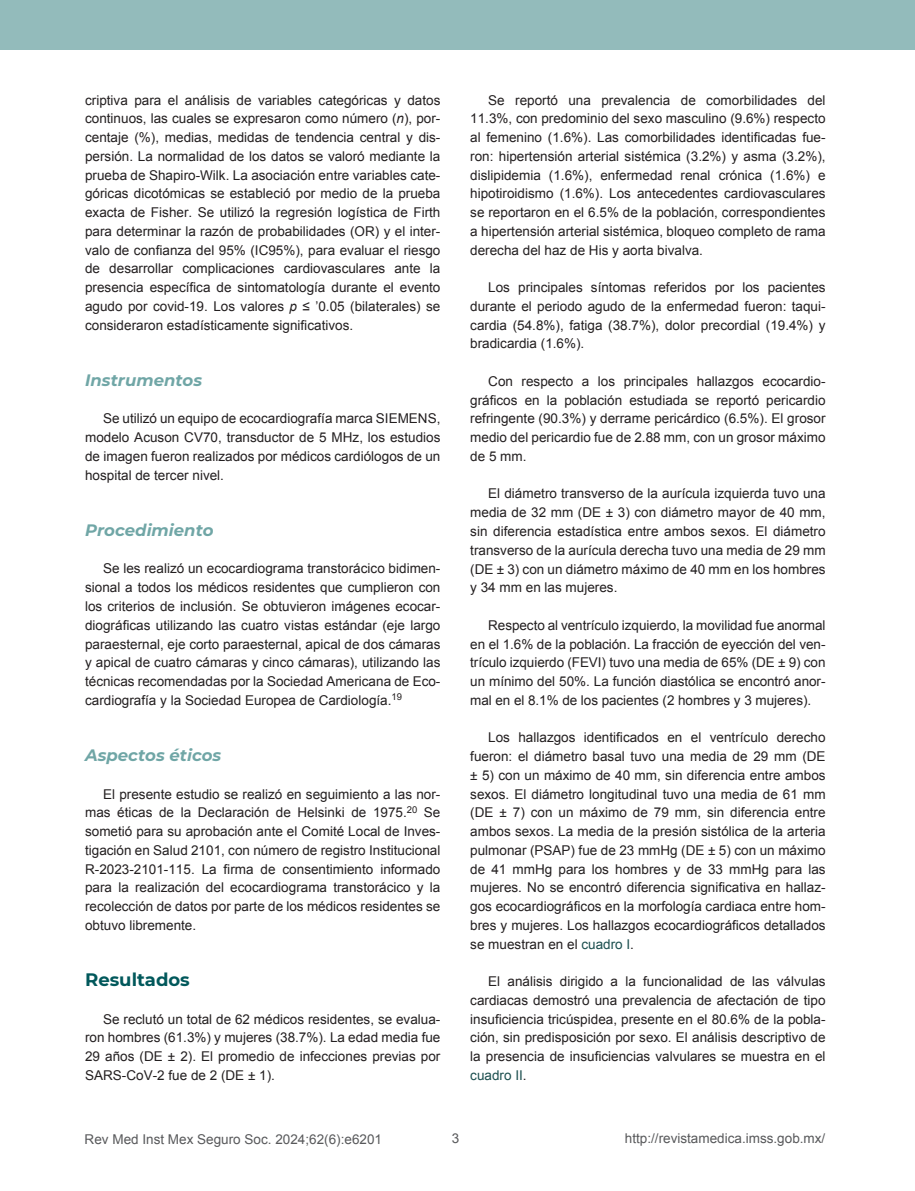
<style>
.page{position:relative;width:915px;height:1191px;background:#fff}
.page>*{position:absolute;margin:0;border:0;box-sizing:border-box;transform-origin:0 0}
.t1{font:700 18px "Montserrat";color:#01585b}
.t2{font:italic 700 16.5px "Montserrat";color:#70a6a6}
.t3{font:13.5px/18.8px "Arial";color:#231f20;text-align:justify}
.t4{font:13.5px "Arial";color:#58595b}
.s1{font-style:italic}
.s2{color:#1c4f4f}
</style>
<div class="page">
<div style="left:0;top:0;width:914px;height:50px;background:#93bbbb"></div>
<p class="t3" style="left:85px;top:91px;width:357px">criptiva para el análisis de variables categóricas y datos continuos, las cuales se expresaron como número (<span class="s1">n</span>), por&shy;centaje (%), medias, medidas de tendencia central y dis&shy;persión. La normalidad de los datos se valoró mediante la prueba de Shapiro-Wilk. La asociación entre variables cate&shy;góricas dicotómicas se estableció por medio de la prueba exacta de Fisher. Se utilizó la regresión logística de Firth para determinar la razón de probabilidades (OR) y el inter&shy;valo de confianza del 95% (IC95%), para evaluar el riesgo de desarrollar complicaciones cardiovasculares ante la presencia específica de sintomatología durante el evento agudo por covid-19. Los valores <span class="s1">p</span> ≤ ’0.05 (bilaterales) se consideraron estadísticamente significativos.</p>
<p class="t2" style="left:85px;top:368px;width:119px">Instrumentos</p>
<p class="t3" style="left:85px;top:409px;width:357px;text-indent:18px">Se utilizó un equipo de ecocardiografía marca SIEMENS, modelo Acuson CV70, transductor de 5 MHz, los estudios de imagen fueron realizados por médicos cardiólogos de un hospital de tercer nivel.</p>
<p class="t2" style="left:85px;top:518px;width:130px">Procedimiento</p>
<p class="t3" style="left:85px;top:559px;width:357px;text-indent:18px">Se les realizó un ecocardiograma transtorácico bidimen&shy;sional a todos los médicos residentes que cumplieron con los criterios de inclusión. Se obtuvieron imágenes ecocar&shy;diográficas utilizando las cuatro vistas estándar (eje largo paraesternal, eje corto paraesternal, apical de dos cámaras y apical de cuatro cámaras y cinco cámaras), utilizando las técnicas recomendadas por la Sociedad Americana de Eco&shy;cardiografía y la Sociedad Europea de Cardiología.<sup>19</sup></p>
<p class="t2" style="left:85px;top:743px;width:138px">Aspectos éticos</p>
<p class="t3" style="left:85px;top:784px;width:357px;text-indent:18px">El presente estudio se realizó en seguimiento a las nor&shy;mas éticas de la Declaración de Helsinki de 1975.<sup>20</sup> Se sometió para su aprobación ante el Comité Local de Inves&shy;tigación en Salud 2101, con número de registro Institucional R-2023-2101-115. La firma de consentimiento informado para la realización del ecocardiograma transtorácico y la recolección de datos por parte de los médicos residentes se obtuvo libremente.</p>
<h1 class="t1" style="left:85px;top:966px;width:106px">Resultados</h1>
<p class="t3" style="left:85px;top:1009px;width:357px;text-indent:18px">Se reclutó un total de 62 médicos residentes, se evalua&shy;ron hombres (61.3%) y mujeres (38.7%). La edad media fue 29 años (DE ± 2). El promedio de infecciones previas por SARS-CoV-2 fue de 2 (DE ± 1).</p>
<p class="t3" style="left:470px;top:91px;width:357px;text-indent:18px">Se reportó una prevalencia de comorbilidades del 11.3%, con predominio del sexo masculino (9.6%) respecto al femenino (1.6%). Las comorbilidades identificadas fue&shy;ron: hipertensión arterial sistémica (3.2%) y asma (3.2%), dislipidemia (1.6%), enfermedad renal crónica (1.6%) e hipotiroidismo (1.6%). Los antecedentes cardiovasculares se reportaron en el 6.5% de la población, correspondientes a hipertensión arterial sistémica, bloqueo completo de rama derecha del haz de His y aorta bivalva.</p>
<p class="t3" style="left:470px;top:278px;width:357px;text-indent:18px">Los principales síntomas referidos por los pacientes durante el periodo agudo de la enfermedad fueron: taqui&shy;cardia (54.8%), fatiga (38.7%), dolor precordial (19.4%) y bradicardia (1.6%).</p>
<p class="t3" style="left:470px;top:372px;width:357px;text-indent:18px">Con respecto a los principales hallazgos ecocardio&shy;gráficos en la población estudiada se reportó pericardio refringente (90.3%) y derrame pericárdico (6.5%). El grosor medio del pericardio fue de 2.88 mm, con un grosor máximo de 5 mm.</p>
<p class="t3" style="left:470px;top:484px;width:357px;text-indent:18px">El diámetro transverso de la aurícula izquierda tuvo una media de 32 mm (DE ± 3) con diámetro mayor de 40 mm, sin diferencia estadística entre ambos sexos. El diámetro transverso de la aurícula derecha tuvo una media de 29 mm (DE ± 3) con un diámetro máximo de 40 mm en los hombres y 34 mm en las mujeres.</p>
<p class="t3" style="left:470px;top:616px;width:356px;text-indent:18px">Respecto al ventrículo izquierdo, la movilidad fue anormal en el 1.6% de la población. La fracción de eyección del ven&shy;trículo izquierdo (FEVI) tuvo una media de 65% (DE ± 9) con un mínimo del 50%. La función diastólica se encontró anor&shy;mal en el 8.1% de los pacientes (2 hombres y 3 mujeres).</p>
<p class="t3" style="left:470px;top:728px;width:357px;text-indent:18px">Los hallazgos identificados en el ventrículo derecho fueron: el diámetro basal tuvo una media de 29 mm (DE ± 5) con un máximo de 40 mm, sin diferencia entre ambos sexos. El diámetro longitudinal tuvo una media de 61 mm (DE ± 7) con un máximo de 79 mm, sin diferencia entre ambos sexos. La media de la presión sistólica de la arteria pulmonar (PSAP) fue de 23 mmHg (DE ± 5) con un máximo de 41 mmHg para los hombres y de 33 mmHg para las mujeres. No se encontró diferencia significativa en hallaz&shy;gos ecocardiográficos en la morfología cardiaca entre hom&shy;bres y mujeres. Los hallazgos ecocardiográficos detallados se muestran en el <span class="s2">cuadro I</span>.</p>
<p class="t3" style="left:470px;top:972px;width:357px;text-indent:18px">El análisis dirigido a la funcionalidad de las válvulas cardiacas demostró una prevalencia de afectación de tipo insuficiencia tricúspidea, presente en el 80.6% de la pobla&shy;ción, sin predisposición por sexo. El análisis descriptivo de la presencia de insuficiencias valvulares se muestra en el <span class="s2">cuadro II</span>.</p>
<p class="t4" style="left:85px;top:1130px;width:299px">Rev Med Inst Mex Seguro Soc. 2024;62(6):e6201</p>
<p class="t4" style="left:451px;top:1129px;width:9px">3</p>
<p class="t4" style="left:624px;top:1129px;width:202px">http://revistamedica.imss.gob.mx/</p>
</div>
